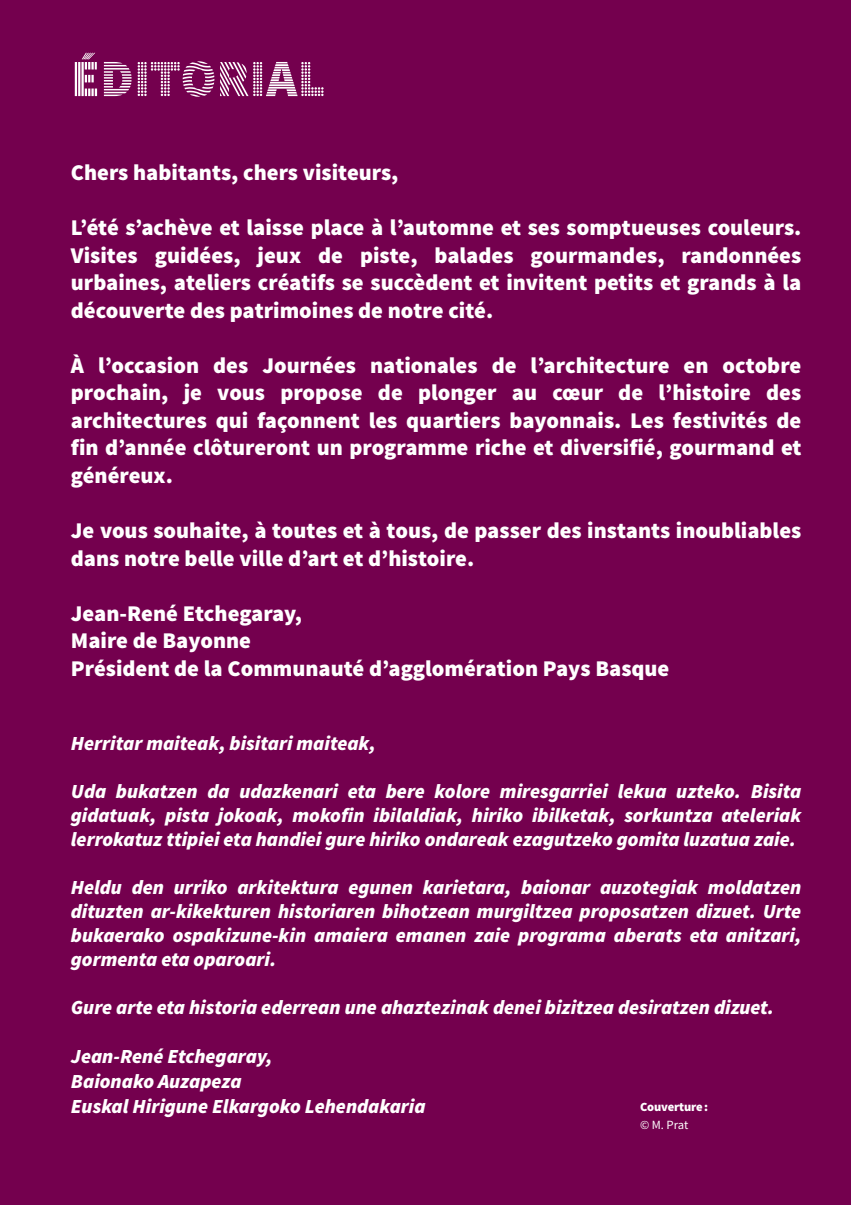
<style>
.page{position:relative;width:851px;height:1205px;background:#fff}
.page>*{position:absolute;margin:0;border:0;box-sizing:border-box;transform-origin:0 0}
.t1{font:52.5px "Source Sans Pro DISPLAY";color:#fff}
.t2{font:900 22.5px/27.5px "Source Sans Pro";color:#fff;text-align:justify}
.t3{font:italic 900 20px/24px "Source Sans Pro";color:#fff;text-align:justify}
.t4{font:900 12.5px "Source Sans Pro";letter-spacing:-.01em;color:#fff}
.t5{font:12.5px "Source Sans Pro";color:#fff}
</style>
<div class="page">
<div style="left:0;top:0;width:850px;height:1205px;background:#74004e"></div>
<h1 class="t1" style="left:71px;top:51px;width:255px">éDITORIAL</h1>
<p class="t2" style="left:71px;top:160px;width:329px">Chers habitants, chers visiteurs,</p>
<p class="t2" style="left:71px;top:215px;width:731px">L’été s’achève et laisse place à l’automne et ses somptueuses couleurs.<br>Visites guidées, jeux de piste, balades gourmandes, randonnées urbaines, ateliers créatifs se succèdent et invitent petits et grands à la découverte des patrimoines de notre cité.</p>
<p class="t2" style="left:71px;top:353px;width:731px">à l’occasion des Journées nationales de l’architecture en octobre prochain, je vous propose de plonger au cœur de l’histoire des architectures qui façonnent les quartiers bayonnais. Les festivités de fin d’année clôtureront un programme riche et diversifié, gourmand et généreux.</p>
<p class="t2" style="left:71px;top:518px;width:731px">Je vous souhaite, à toutes et à tous, de passer des instants inoubliables dans notre belle ville d’art et d’histoire.</p>
<p class="t2" style="left:71px;top:600px;width:600px;text-align:left">Jean-René Etchegaray,<br>Maire de Bayonne<br>Président de la Communauté d’agglomération Pays Basque</p>
<p class="t3" style="left:71px;top:731px;width:306px">Herritar maiteak, bisitari maiteak,</p>
<p class="t3" style="left:71px;top:779px;width:732px">Uda bukatzen da udazkenari eta bere kolore miresgarriei lekua uzteko. Bisita gidatuak, pista jokoak, mokofin ibilaldiak, hiriko ibilketak, sorkuntza ateleriak lerrokatuz ttipiei eta handiei gure hiriko ondareak ezagutzeko gomita luzatua zaie.</p>
<p class="t3" style="left:71px;top:875px;width:731px">Heldu den urriko arkitektura egunen karietara, baionar auzotegiak moldatzen dituzten ar-kikekturen historiaren bihotzean murgiltzea proposatzen dizuet. Urte bukaerako ospakizune-kin amaiera emanen zaie programa aberats eta anitzari, gormenta eta oparoari.</p>
<p class="t3" style="left:71px;top:995px;width:704px">Gure arte eta historia ederrean une ahaztezinak denei bizitzea desiratzen dizuet.</p>
<p class="t3" style="left:71px;top:1043px;width:356px;line-height:25px;text-align:left">Jean-René Etchegaray,<br>Baionako Auzapeza<br>Euskal Hirigune Elkargoko Lehendakaria</p>
<p class="t4" style="left:640px;top:1099px;width:70px">Couverture:</p>
<p class="t5" style="left:640px;top:1117px;width:50px">© M. Prat</p>
</div>
